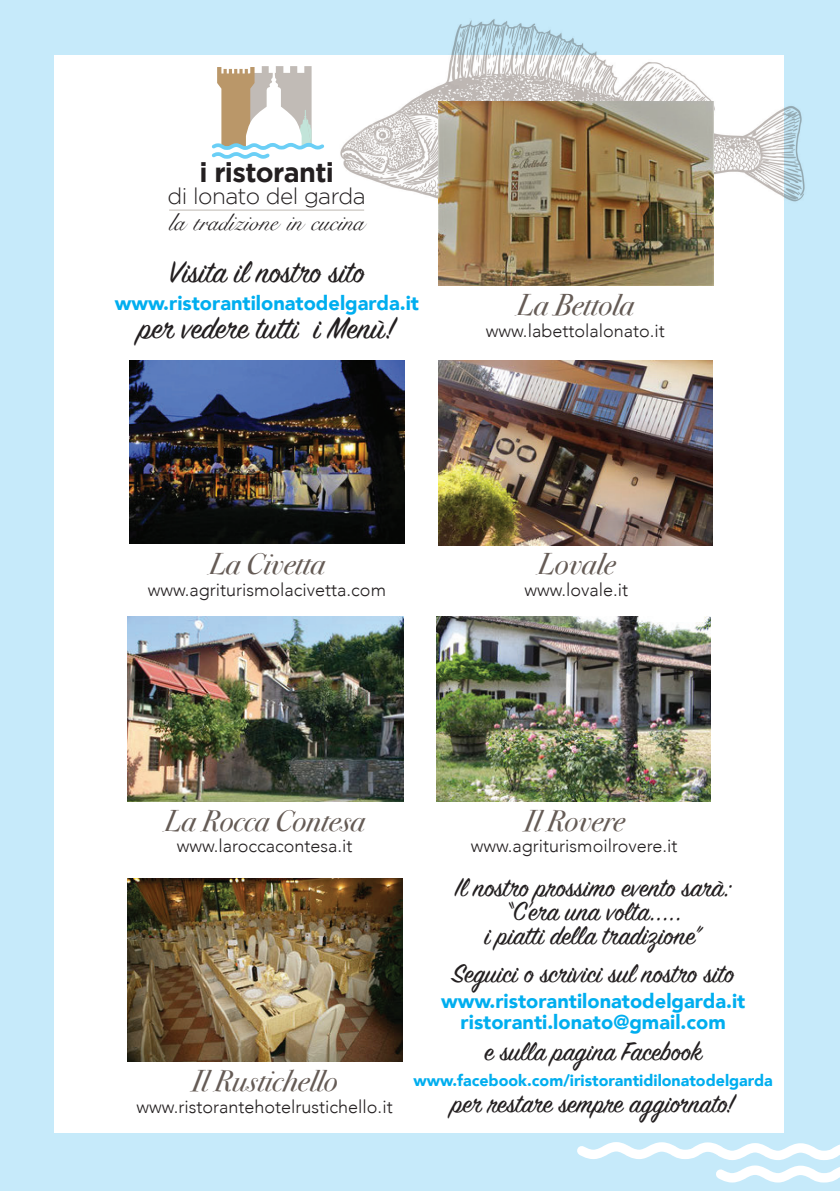
<style>
.page{position:relative;width:840px;height:1191px;background:#fff}
.page>*{position:absolute;margin:0;border:0;box-sizing:border-box;transform-origin:0 0}
.t1{font:34px "Sign Painter House Script";color:#231f20}
.t2{font:italic 30px "Bodoni Svty Two OSITCTT";color:#655b55}
.t3{font:29px "Sign Painter House Script";color:#231f20}
.t4{font:700 27px "Gotham";letter-spacing:-.025em;color:#231f20}
.t5{font:23.8px "Snell Roundhand";color:#231f20}
.t6{font:300 22.6px "Gotham";letter-spacing:-.025em;color:#231f20}
.t7{font:900 20px "Avenir";color:#00aeef}
.t8{font:300 18px "Avenir";color:#231f20}
.t9{font:900 16px "Avenir";color:#00aeef}
</style>
<div class="page">
<div style="left:0;top:0;width:839px;height:1191px;background:#c6eafa"></div>
<div style="left:54px;top:56px;width:728px;height:1077px;background:#fff"></div>
<img style="left:334px;top:19px;width:471px;height:242px">
<svg style="left:577px;top:1142px;width:262px;height:41px"></svg>
<hr style="left:169px;top:209px;width:195px;height:2px;background:#c1bbb6">
<svg style="left:211px;top:66px;width:114px;height:93px"></svg>
<img style="left:127px;top:878px;width:275px;height:183px">
<img style="left:128px;top:617px;width:275px;height:184px">
<img style="left:129px;top:360px;width:275px;height:183px">
<img style="left:438px;top:101px;width:275px;height:185px">
<img style="left:438px;top:360px;width:274px;height:185px">
<img style="left:436px;top:617px;width:274px;height:184px">
<p class="t4" style="left:199px;top:157px;width:136px">i ristoranti</p>
<p class="t6" style="left:167px;top:184px;width:199px">di lonato del garda</p>
<p class="t5" style="left:169px;top:204px;width:196px">la tradizione in cucina</p>
<p class="t1" style="left:169px;top:251px;width:196px">Visita il nostro sito</p>
<p class="t7" style="left:115px;top:286px;width:306px">www.ristorantilonatodelgarda.it</p>
<p class="t1" style="left:138px;top:307px;width:258px">per vedere tutti i Menù!</p>
<p class="t2" style="left:516px;top:287px;width:119px">La Bettola</p>
<p class="t8" style="left:485px;top:320px;width:180px">www.labettolalonato.it</p>
<p class="t2" style="left:208px;top:545px;width:118px">La Civetta</p>
<p class="t8" style="left:148px;top:579px;width:240px">www.agriturismolacivetta.com</p>
<p class="t2" style="left:537px;top:546px;width:79px">Lovale</p>
<p class="t8" style="left:524px;top:579px;width:105px">www.lovale.it</p>
<p class="t2" style="left:164px;top:802px;width:202px">La Rocca Contesa</p>
<p class="t8" style="left:176px;top:835px;width:177px">www.laroccacontesa.it</p>
<p class="t2" style="left:523px;top:802px;width:102px">Il Rovere</p>
<p class="t8" style="left:470px;top:835px;width:208px">www.agriturismoilrovere.it</p>
<p class="t3" style="left:455px;top:869px;width:277px">Il nostro prossimo evento sarà:</p>
<p class="t3" style="left:504px;top:893px;width:179px">“C’era una volta.....</p>
<p class="t3" style="left:484px;top:917px;width:219px">i piatti della tradizione”</p>
<p class="t2" style="left:191px;top:1062px;width:148px">Il Rustichello</p>
<p class="t8" style="left:136px;top:1095px;width:257px">www.ristorantehotelrustichello.it</p>
<p class="t3" style="left:452px;top:956px;width:283px">Seguici o scrivici sul nostro sito</p>
<p class="t7" style="left:441px;top:984px;width:306px">www.ristorantilonatodelgarda.it</p>
<p class="t7" style="left:460px;top:1005px;width:266px">ristoranti.lonato@gmail.com</p>
<p class="t3" style="left:484px;top:1034px;width:219px">e sulla pagina Facebook</p>
<p class="t9" style="left:413px;top:1067px;width:360px">www.facebook.com/iristorantidilonatodelgarda</p>
<p class="t3" style="left:451px;top:1086px;width:284px">per restare sempre aggiornato!</p>
</div>
